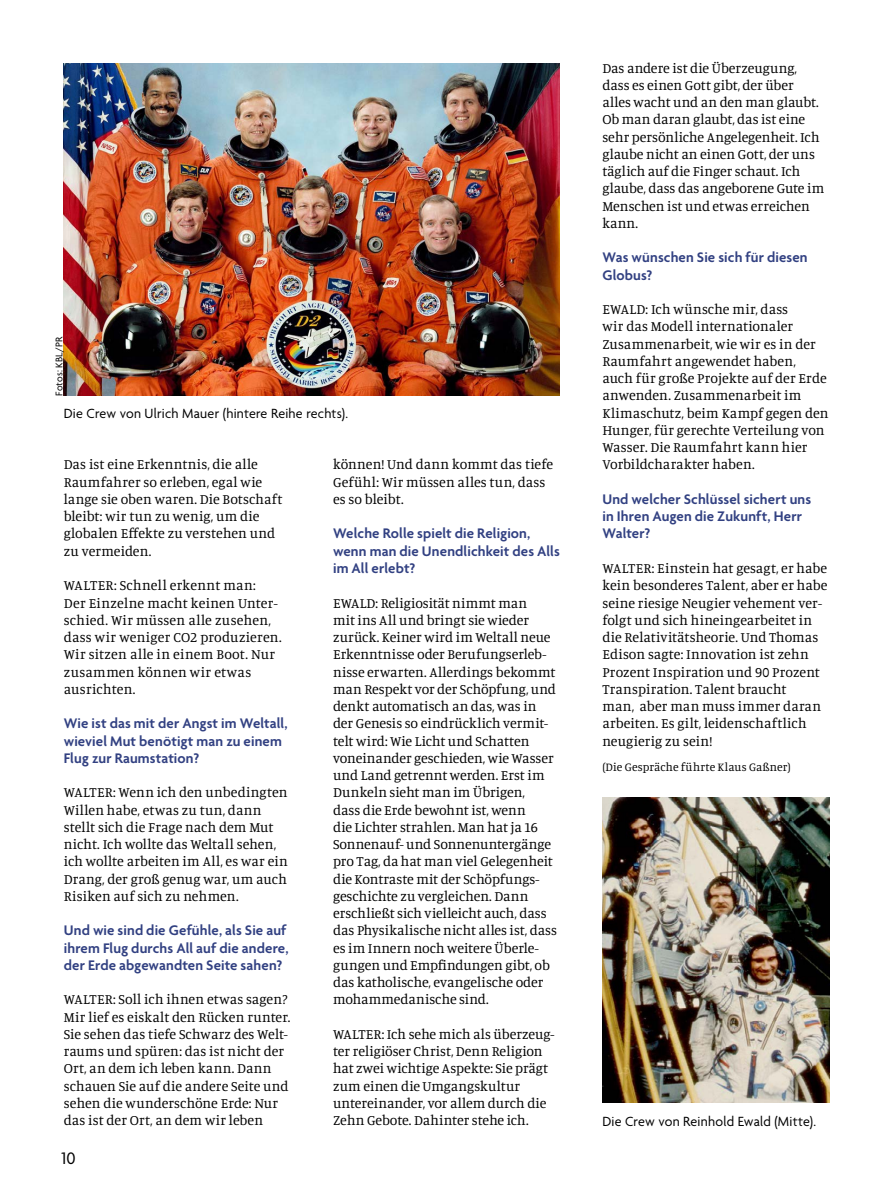
<style>
.page{position:relative;width:893px;height:1191px;background:#fff}
.page>*{position:absolute;margin:0;border:0;box-sizing:border-box;transform-origin:0 0}
.t1{font:18px "Agenda";color:#000}
.t2{font:600 15px/17.2px "Agenda";letter-spacing:.01em;color:#324182}
.t3{font:14.4px/17.2px "Manuale";letter-spacing:.005em;color:#000}
.t4{font:14.4px/17.2px "Manuale";letter-spacing:.025em;color:#000}
.t5{font:14.4px "Agenda";letter-spacing:.015em;color:#000}
.t6{font:12px "Manuale";letter-spacing:.015em;color:#000}
.t7{font:10.5px "Agenda";letter-spacing:.015em;color:#000}
</style>
<div class="page">
<img style="left:602px;top:797px;width:227px;height:305px">
<img style="left:64px;top:64px;width:496px;height:331px">
<p class="t7" style="left:53px;top:396px;width:61px;rotate:-90deg">Fotos: KBL/PR</p>
<p class="t5" style="left:64px;top:405px;width:286px">Die Crew von Ulrich Mauer (hintere Reihe rechts).</p>
<p class="t3" style="left:64px;top:455px;width:220px">Das ist eine Erkenntnis, die alle<br>Raumfahrer so erleben, egal wie lange sie oben waren. Die Botschaft bleibt: wir tun zu wenig, um die globalen Effekte zu verstehen und zu vermeiden.</p>
<p class="t4" style="left:64px;top:576px;width:219px">WALTER: Schnell erkennt man:<br>Der Einzelne macht keinen Unter&shy;schied. Wir müssen alle zusehen, dass wir weniger CO2 produzieren.<br>Wir sitzen alle in einem Boot. Nur zusammen können wir etwas ausrichten.</p>
<p class="t2" style="left:64px;top:716px;width:225px">Wie ist das mit der Angst im Weltall, wieviel Mut benötigt man zu einem<br>Flug zur Raumstation?</p>
<p class="t3" style="left:64px;top:783px;width:226px">WALTER: Wenn ich den unbedingten<br>Willen habe, etwas zu tun, dann stellt sich die Frage nach dem Mut nicht. Ich wollte das Weltall sehen, ich wollte arbeiten im All, es war ein<br>Drang, der groß genug war, um auch<br>Risiken auf sich zu nehmen.</p>
<p class="t2" style="left:64px;top:923px;width:226px">Und wie sind die Gefühle, als Sie auf ihrem Flug durchs All auf die andere, der Erde abgewandten Seite sahen?</p>
<p class="t3" style="left:64px;top:990px;width:228px">WALTER: Soll ich ihnen etwas sagen?<br>Mir lief es eiskalt den Rücken runter.<br>Sie sehen das tiefe Schwarz des Welt&shy;raums und spüren: das ist nicht der Ort, an dem ich leben kann. Dann schauen Sie auf die andere Seite und sehen die wunderschöne Erde: Nur das ist der Ort, an dem wir leben</p>
<p class="t1" style="left:62px;top:1148px;width:16px">10</p>
<p class="t3" style="left:333px;top:455px;width:222px">können! Und dann kommt das tiefe<br>Gefühl: Wir müssen alles tun, dass es so bleibt.</p>
<p class="t2" style="left:333px;top:526px;width:228px">Welche Rolle spielt die Religion, wenn man die Unendlichkeit des Alls im All erlebt?</p>
<p class="t3" style="left:333px;top:593px;width:225px">EWALD: Religiosität nimmt man<br>mit ins All und bringt sie wieder zurück. Keiner wird im Weltall neue Erkenntnisse oder Berufungserleb&shy;nisse erwarten. Allerdings bekommt man Respekt vor der Schöpfung, und denkt automatisch an das, was in der Genesis so eindrücklich vermit&shy;telt wird: Wie Licht und Schatten voneinander geschieden, wie Wasser und Land getrennt werden. Erst im Dunkeln sieht man im Übrigen,<br>dass die Erde bewohnt ist, wenn<br>die Lichter strahlen. Man hat ja 16<br>Sonnenauf- und Sonnenuntergänge pro Tag, da hat man viel Gelegenheit die Kontraste mit der Schöpfungs&shy;geschichte zu vergleichen. Dann erschließt sich vielleicht auch, dass das Physikalische nicht alles ist, dass es im Innern noch weitere Überle&shy;gungen und Empfindungen gibt, ob das katholische, evangelische oder mohammedanische sind.</p>
<p class="t3" style="left:333px;top:1025px;width:223px">WALTER: Ich sehe mich als überzeug&shy;ter religiöser Christ, Denn Religion hat zwei wichtige Aspekte: Sie prägt zum einen die Umgangskultur untereinander, vor allem durch die Zehn Gebote. Dahinter stehe ich.</p>
<p class="t3" style="left:602px;top:59px;width:223px">Das andere ist die Überzeugung, dass es einen Gott gibt, der über alles wacht und an den man glaubt.<br>Ob man daran glaubt, das ist eine sehr persönliche Angelegenheit. Ich glaube nicht an einen Gott, der uns täglich auf die Finger schaut. Ich glaube, dass das angeborene Gute im<br>Menschen ist und etwas erreichen kann.</p>
<p class="t2" style="left:602px;top:250px;width:207px">Was wünschen Sie sich für diesen<br>Globus?</p>
<p class="t3" style="left:602px;top:300px;width:228px">EWALD: Ich wünsche mir, dass<br>wir das Modell internationaler<br>Zusammenarbeit, wie wir es in der<br>Raumfahrt angewendet haben, auch für große Projekte auf der Erde anwenden. Zusammenarbeit im<br>Klimaschutz, beim Kampf gegen den<br>Hunger, für gerechte Verteilung von<br>Wasser. Die Raumfahrt kann hier<br>Vorbildcharakter haben.</p>
<p class="t2" style="left:602px;top:491px;width:210px">Und welcher Schlüssel sichert uns in Ihren Augen die Zukunft, Herr<br>Walter?</p>
<p class="t3" style="left:602px;top:559px;width:226px">WALTER: Einstein hat gesagt, er habe kein besonderes Talent, aber er habe seine riesige Neugier vehement ver&shy;folgt und sich hineingearbeitet in die Relativitätsheorie. Und Thomas Edison sagte: Innovation ist zehn Prozent Inspiration und 90 Prozent Transpiration. Talent braucht<br>man, aber man muss immer daran arbeiten. Es gilt, leidenschaftlich neugierig zu sein!</p>
<p class="t6" style="left:602px;top:759px;width:190px">(Die Gespräche führte Klaus Gaßner)</p>
<p class="t5" style="left:602px;top:1113px;width:215px">Die Crew von Reinhold Ewald (Mitte).</p>
</div>
